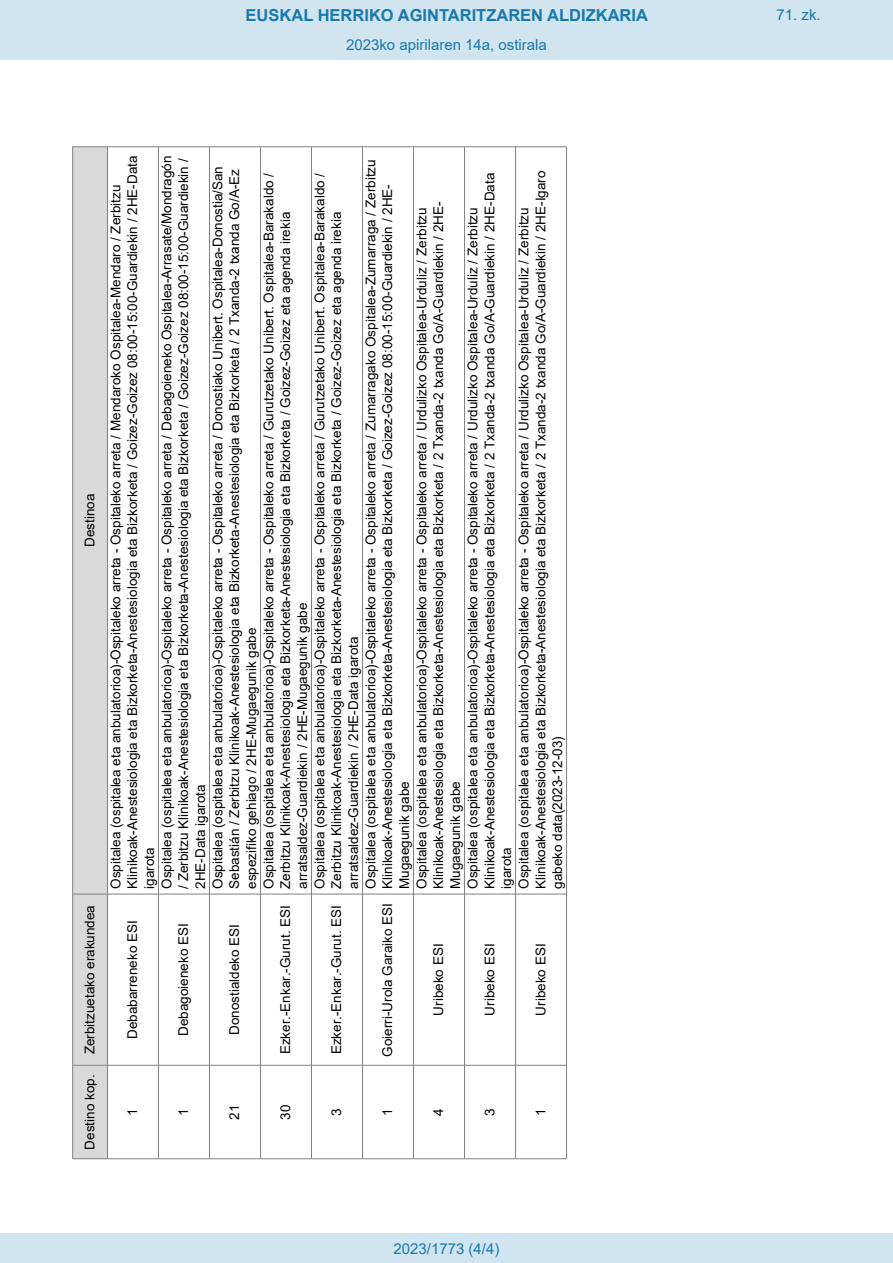
<style>
.page{position:relative;width:893px;height:1263px;background:#fff}
.page>*{position:absolute;margin:0;border:0;box-sizing:border-box;transform-origin:0 0}
.t1{font:700 16.5px "Arial";color:#1879ad}
.Paginacion_Centro{font:15px "Arial";color:#1879ad}
.t2{font:13.5px/16.8px "Arial";color:#000}
</style>
<div class="page">
<div style="left:73px;top:1066px;width:34px;height:92px;background:#d9d9d9"></div>
<div style="left:73px;top:894px;width:34px;height:171px;background:#d9d9d9"></div>
<div style="left:73px;top:147px;width:34px;height:747px;background:#d9d9d9"></div>
<hr style="left:73px;top:1158px;width:493px;height:1px;background:#808080">
<hr style="left:73px;top:1065px;width:34px;height:1px;background:#808080">
<hr style="left:108px;top:1065px;width:50px;height:1px;background:#808080">
<hr style="left:159px;top:1065px;width:50px;height:1px;background:#808080">
<hr style="left:210px;top:1065px;width:50px;height:1px;background:#808080">
<hr style="left:261px;top:1065px;width:50px;height:1px;background:#808080">
<hr style="left:312px;top:1065px;width:50px;height:1px;background:#808080">
<hr style="left:363px;top:1065px;width:50px;height:1px;background:#808080">
<hr style="left:414px;top:1065px;width:50px;height:1px;background:#808080">
<hr style="left:465px;top:1065px;width:50px;height:1px;background:#808080">
<hr style="left:516px;top:1065px;width:50px;height:1px;background:#808080">
<hr style="left:73px;top:894px;width:34px;height:1px;background:#808080">
<hr style="left:108px;top:894px;width:50px;height:1px;background:#808080">
<hr style="left:159px;top:894px;width:50px;height:1px;background:#808080">
<hr style="left:210px;top:894px;width:50px;height:1px;background:#808080">
<hr style="left:261px;top:894px;width:50px;height:1px;background:#808080">
<hr style="left:312px;top:894px;width:50px;height:1px;background:#808080">
<hr style="left:363px;top:894px;width:50px;height:1px;background:#808080">
<hr style="left:414px;top:894px;width:50px;height:1px;background:#808080">
<hr style="left:465px;top:894px;width:50px;height:1px;background:#808080">
<hr style="left:516px;top:894px;width:50px;height:1px;background:#808080">
<hr style="left:73px;top:146px;width:493px;height:1px;background:#808080">
<hr style="left:72px;top:146px;width:1px;height:1013px;background:#808080">
<hr style="left:107px;top:147px;width:1px;height:1011px;background:#808080">
<hr style="left:158px;top:147px;width:1px;height:1011px;background:#808080">
<hr style="left:209px;top:147px;width:1px;height:1011px;background:#808080">
<hr style="left:260px;top:147px;width:1px;height:1011px;background:#808080">
<hr style="left:311px;top:147px;width:1px;height:1011px;background:#808080">
<hr style="left:362px;top:147px;width:1px;height:1011px;background:#808080">
<hr style="left:413px;top:147px;width:1px;height:1011px;background:#808080">
<hr style="left:464px;top:147px;width:1px;height:1011px;background:#808080">
<hr style="left:515px;top:147px;width:1px;height:1011px;background:#808080">
<hr style="left:566px;top:146px;width:1px;height:1013px;background:#808080">
<div style="left:0;top:0;width:893px;height:60px;background:#d0e5f0"></div>
<div style="left:0;top:1233px;width:893px;height:30px;background:#d0e5f0"></div>
<p class="t1" style="left:246px;top:3px;width:404px">EUSKAL HERRIKO AGINTARITZAREN ALDIZKARIA</p>
<p class="Paginacion_Centro" style="left:776px;top:5px;width:46px">71. zk.</p>
<p class="Paginacion_Centro" style="left:346px;top:35px;width:202px">2023ko apirilaren 14a, ostirala</p>
<p class="t2" style="left:81px;top:547px;width:55px;rotate:-90deg">Destinoa</p>
<p class="t2" style="left:81px;top:1054px;width:151px;rotate:-90deg">Zerbitzuetako erakundea</p>
<p class="t2" style="left:81px;top:1149px;width:77px;rotate:-90deg">Destino kop.</p>
<p class="t2" style="left:107px;top:889px;width:735px;rotate:-90deg">Ospitalea (ospitalea eta anbulatorioa)-Ospitaleko arreta - Ospitaleko arreta / Mendaroko Ospitalea-Mendaro / Zerbitzu<br>Klinikoak-Anestesiologia eta Bizkorketa-Anestesiologia eta Bizkorketa / Goizez-Goizez 08:00-15:00-Guardiekin / 2HE-Data igarota</p>
<p class="t2" style="left:158px;top:889px;width:735px;rotate:-90deg">Ospitalea (ospitalea eta anbulatorioa)-Ospitaleko arreta - Ospitaleko arreta / Debagoieneko Ospitalea-Arrasate/Mondragón / Zerbitzu Klinikoak-Anestesiologia eta Bizkorketa-Anestesiologia eta Bizkorketa / Goizez-Goizez 08:00-15:00-Guardiekin /<br>2HE-Data igarota</p>
<p class="t2" style="left:362px;top:889px;width:731px;rotate:-90deg">Ospitalea (ospitalea eta anbulatorioa)-Ospitaleko arreta - Ospitaleko arreta / Zumarragako Ospitalea-Zumarraga / Zerbitzu<br>Klinikoak-Anestesiologia eta Bizkorketa-Anestesiologia eta Bizkorketa / Goizez-Goizez 08:00-15:00-Guardiekin / 2HE-<br>Mugaegunik gabe</p>
<p class="t2" style="left:209px;top:889px;width:724px;rotate:-90deg">Ospitalea (ospitalea eta anbulatorioa)-Ospitaleko arreta - Ospitaleko arreta / Donostiako Unibert. Ospitalea-Donostia/San<br>Sebastián / Zerbitzu Klinikoak-Anestesiologia eta Bizkorketa-Anestesiologia eta Bizkorketa / 2 Txanda-2 txanda Go/A-Ez espezifiko gehiago / 2HE-Mugaegunik gabe</p>
<p class="t2" style="left:515px;top:889px;width:720px;rotate:-90deg">Ospitalea (ospitalea eta anbulatorioa)-Ospitaleko arreta - Ospitaleko arreta / Urdulizko Ospitalea-Urduliz / Zerbitzu<br>Klinikoak-Anestesiologia eta Bizkorketa-Anestesiologia eta Bizkorketa / 2 Txanda-2 txanda Go/A-Guardiekin / 2HE-Igaro gabeko data(2023-12-03)</p>
<p class="t2" style="left:260px;top:889px;width:717px;rotate:-90deg">Ospitalea (ospitalea eta anbulatorioa)-Ospitaleko arreta - Ospitaleko arreta / Gurutzetako Unibert. Ospitalea-Barakaldo /<br>Zerbitzu Klinikoak-Anestesiologia eta Bizkorketa-Anestesiologia eta Bizkorketa / Goizez-Goizez eta agenda irekia arratsaldez-Guardiekin / 2HE-Mugaegunik gabe</p>
<p class="t2" style="left:311px;top:889px;width:717px;rotate:-90deg">Ospitalea (ospitalea eta anbulatorioa)-Ospitaleko arreta - Ospitaleko arreta / Gurutzetako Unibert. Ospitalea-Barakaldo /<br>Zerbitzu Klinikoak-Anestesiologia eta Bizkorketa-Anestesiologia eta Bizkorketa / Goizez-Goizez eta agenda irekia arratsaldez-Guardiekin / 2HE-Data igarota</p>
<p class="t2" style="left:464px;top:889px;width:717px;rotate:-90deg">Ospitalea (ospitalea eta anbulatorioa)-Ospitaleko arreta - Ospitaleko arreta / Urdulizko Ospitalea-Urduliz / Zerbitzu<br>Klinikoak-Anestesiologia eta Bizkorketa-Anestesiologia eta Bizkorketa / 2 Txanda-2 txanda Go/A-Guardiekin / 2HE-Data igarota</p>
<p class="t2" style="left:413px;top:889px;width:689px;rotate:-90deg">Ospitalea (ospitalea eta anbulatorioa)-Ospitaleko arreta - Ospitaleko arreta / Urdulizko Ospitalea-Urduliz / Zerbitzu<br>Klinikoak-Anestesiologia eta Bizkorketa-Anestesiologia eta Bizkorketa / 2 Txanda-2 txanda Go/A-Guardiekin / 2HE-<br>Mugaegunik gabe</p>
<p class="t2" style="left:124px;top:1039px;width:120px;rotate:-90deg">Debabarreneko ESI</p>
<p class="t2" style="left:124px;top:1116px;width:9px;rotate:-90deg">1</p>
<p class="t2" style="left:175px;top:1036px;width:114px;rotate:-90deg">Debagoieneko ESI</p>
<p class="t2" style="left:175px;top:1116px;width:9px;rotate:-90deg">1</p>
<p class="t2" style="left:226px;top:1035px;width:113px;rotate:-90deg">Donostialdeko ESI</p>
<p class="t2" style="left:226px;top:1119px;width:17px;rotate:-90deg">21</p>
<p class="t2" style="left:277px;top:1054px;width:151px;rotate:-90deg">Ezker.-Enkar.-Gurut. ESI</p>
<p class="t2" style="left:277px;top:1119px;width:17px;rotate:-90deg">30</p>
<p class="t2" style="left:328px;top:1054px;width:151px;rotate:-90deg">Ezker.-Enkar.-Gurut. ESI</p>
<p class="t2" style="left:328px;top:1116px;width:9px;rotate:-90deg">3</p>
<p class="t2" style="left:379px;top:1056px;width:155px;rotate:-90deg">Goierri-Urola Garaiko ESI</p>
<p class="t2" style="left:379px;top:1116px;width:9px;rotate:-90deg">1</p>
<p class="t2" style="left:430px;top:1016px;width:74px;rotate:-90deg">Uribeko ESI</p>
<p class="t2" style="left:430px;top:1116px;width:9px;rotate:-90deg">4</p>
<p class="t2" style="left:481px;top:1016px;width:74px;rotate:-90deg">Uribeko ESI</p>
<p class="t2" style="left:481px;top:1116px;width:9px;rotate:-90deg">3</p>
<p class="t2" style="left:532px;top:1016px;width:74px;rotate:-90deg">Uribeko ESI</p>
<p class="t2" style="left:532px;top:1116px;width:9px;rotate:-90deg">1</p>
<p class="Paginacion_Centro" style="left:393px;top:1238px;width:107px">2023/1773 (4/4)</p>
</div>
